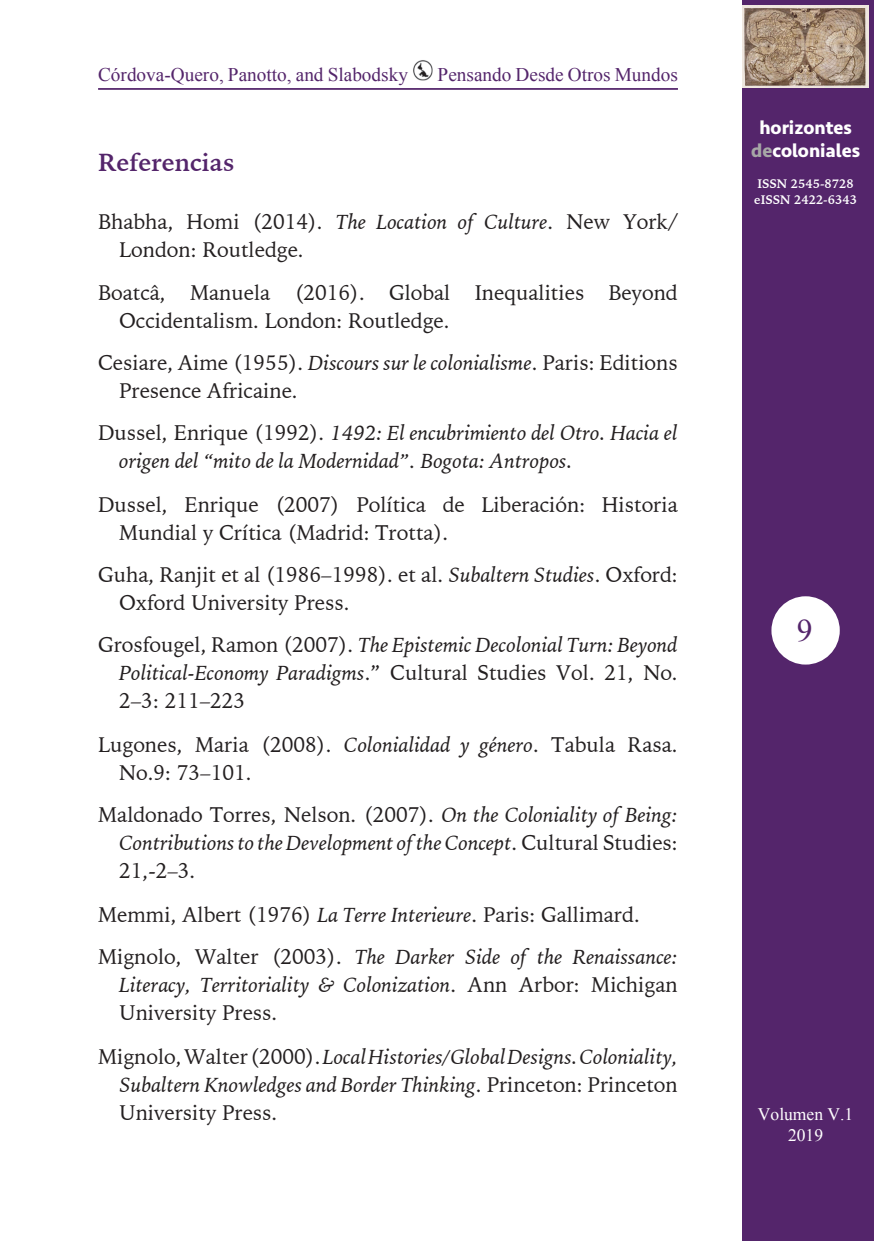
<style>
.page{position:relative;width:874px;height:1241px;background:#fff}
.page>*{position:absolute;margin:0;border:0;box-sizing:border-box;transform-origin:0 0}
.t1{font:31.5px "Times New Roman";color:#54256b}
.t2{font:700 24.5px "Iowan Old Style BT";color:#54256b}
.t3{font:21px/28px "Iowan Old Style BT";color:#231f20}
.t4{font:italic 21px/28px "Iowan Old Style BT";color:#231f20}
.t5{font:19.25px "Times New Roman";color:#54256b}
.t6{font:700 19.25px/22.8px "Seravek";color:#fff;text-align:center}
.t7{font:17.5px/21px "Times New Roman";color:#fff;text-align:center}
.t8{font:700 12.25px/15.8px "Iowan Old Style BT";color:#fff}
.s1{font-style:italic}
.s2{font-style:normal}
.s3{color:#a6a7a6}
</style>
<div class="page">
<hr style="left:98px;top:88px;width:579px;height:2px;background:#54256b">
<img style="left:413px;top:60px;width:20px;height:21px">
<div style="left:742px;top:0;width:131px;height:1240px;background:#54256b"></div>
<img style="left:742px;top:5px;width:126px;height:82px">
<div style="left:771px;top:596px;width:68px;height:68px;background:#fff;border-radius:50%"></div>
<p class="t5" style="left:98px;top:61px;width:311px">Córdova-Quero, Panotto, and Slabodsky</p>
<p class="t5" style="left:437px;top:61px;width:242px">Pensando Desde Otros Mundos</p>
<p class="t2" style="left:98px;top:147px;width:138px">Referencias</p>
<p class="t3" style="left:119px;top:207px;width:560px;text-indent:-21px">Bhabha, Homi (2014). <span class="s1">The Location of Culture</span>. New York/<br>London: Routledge.</p>
<p class="t3" style="left:119px;top:279px;width:560px;text-indent:-21px">Boatcâ, Manuela (2016). Global Inequalities Beyond<br>Occidentalism. London: Routledge.</p>
<p class="t3" style="left:119px;top:349px;width:560px;text-indent:-21px">Cesiare, Aime (1955). <span class="s1">Discours sur le colonialisme</span>. Paris: Editions<br>Presence Africaine.</p>
<p class="t4" style="left:119px;top:419px;width:560px;text-indent:-21px"><span class="s2">Dussel, Enrique (1992).</span> 1492: El encubrimiento del Otro. Hacia el origen del “mito de la Modernidad”<span class="s2">.</span> Bogota: Antropos.</p>
<p class="t3" style="left:119px;top:490px;width:560px;text-indent:-21px">Dussel, Enrique (2007) Política de Liberación: Historia<br>Mundial y Crítica (Madrid: Trotta).</p>
<p class="t3" style="left:119px;top:560px;width:560px;text-indent:-21px">Guha, Ranjit et al (1986–1998). et al. <span class="s1">Subaltern Studies</span>. Oxford:<br>Oxford University Press.</p>
<p class="t3" style="left:119px;top:630px;width:560px;text-align:justify;text-indent:-21px">Grosfougel, Ramon (2007). <span class="s1">The Epistemic Decolonial Turn: Beyond Political-Economy Paradigms</span>.” Cultural Studies Vol. 21, No.<br>2–3: 211–223</p>
<p class="t3" style="left:119px;top:730px;width:560px;text-indent:-21px">Lugones, Maria (2008). <span class="s1">Colonialidad y género</span>. Tabula Rasa.<br>No.9: 73–101.</p>
<p class="t4" style="left:119px;top:800px;width:560px;text-align:justify;text-indent:-21px"><span class="s2">Maldonado Torres, Nelson. (2007).</span> On the Coloniality of Being:<br>Contributions to the Development of the Concept<span class="s2">. Cultural Studies:<br>21,-2–3.</span></p>
<p class="t3" style="left:98px;top:893px;width:581px;line-height:42px">Memmi, Albert (1976) <span class="s1">La Terre Interieure</span>. Paris: Gallimard.<br>Mignolo, Walter (2003). <span class="s1">The Darker Side of the Renaissance:</span></p>
<p class="t4" style="left:119px;top:970px;width:560px">Literacy, Territoriality &amp; Colonization<span class="s2">. Ann Arbor: Michigan<br>University Press.</span></p>
<p class="t4" style="left:119px;top:1042px;width:560px;text-align:justify;text-indent:-21px"><span class="s2">Mignolo, Walter (2000).</span> Local Histories/Global Designs. Coloniality, Subaltern Knowledges and Border Thinking<span class="s2">. Princeton: Princeton University Press.</span></p>
<p class="t6" style="left:750px;top:116px;width:110px">horizontes <span class="s3">de</span>coloniales</p>
<p class="t8" style="left:753px;top:176px;width:104px">ISSN 2545-8728 eISSN 2422-6343</p>
<h1 class="t1" style="left:796px;top:608px;width:17px">9</h1>
<p class="t7" style="left:757px;top:1103px;width:97px">Volumen V.1<br>2019</p>
</div>
